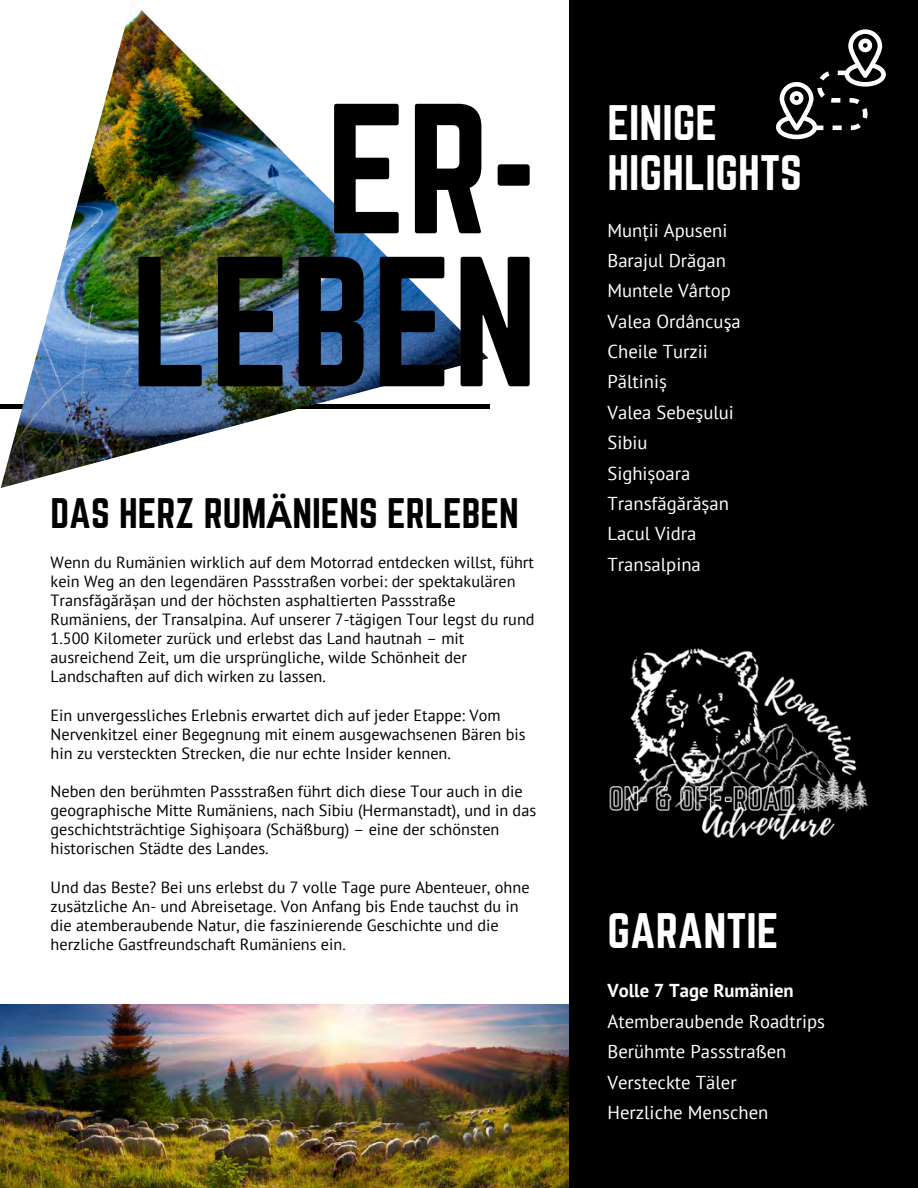
<style>
.page{position:relative;width:918px;height:1188px;background:#fff}
.page>*{position:absolute;margin:0;border:0;box-sizing:border-box;transform-origin:0 0}
.t1{font:161.85px/153px "Norwester";color:#000;text-align:right}
.t2{font:43.65px/50.7px "Norwester";color:#fff}
.t3{font:37.35px "Norwester";color:#000}
.t4{font:18.6px/30.3px "PT Sans";color:#fff}
.t5{font:16.2px/19.2px "PT Sans";color:#000}
.s1{font-family:"Noto Sans";font-weight:700}
.s2{font-weight:700}
</style>
<div class="page">
<img style="left:0;top:1005px;width:570px;height:183px">
<div style="left:570px;top:0;width:348px;height:1188px;background:#000"></div>
<hr style="left:0;top:405px;width:489px;height:3px;background:#000">
<img style="left:1px;top:9px;width:487px;height:479px">
<svg style="left:776px;top:29px;width:110px;height:110px"></svg>
<img style="left:609px;top:648px;width:260px;height:192px">
<h4 class="t1" style="left:131px;top:92px;width:409px">ER-<br>LEBEN</h4>
<p class="t3" style="left:51px;top:491px;width:470px">DAS HERZ RUM<span class="s1">Ä</span>NIENS ERLEBEN</p>
<h2 class="t5" style="left:51px;top:552px;width:486px">Wenn du Rumänien wirklich auf dem Motorrad entdecken willst, führt kein Weg an den legendären Passstraßen vorbei: der spektakulären Transfăgărășan und der höchsten asphaltierten Passstraße Rumäniens, der Transalpina. Auf unserer 7-tägigen Tour legst du rund 1.500 Kilometer zurück und erlebst das Land hautnah – mit ausreichend Zeit, um die ursprüngliche, wilde Schönheit der Landschaften auf dich wirken zu lassen.</h2>
<h4 class="t5" style="left:51px;top:705px;width:477px">Ein unvergessliches Erlebnis erwartet dich auf jeder Etappe: Vom<br>Nervenkitzel einer Begegnung mit einem ausgewachsenen Bären bis hin zu versteckten Strecken, die nur echte Insider kennen.</h4>
<p class="t5" style="left:51px;top:782px;width:487px">Neben den berühmten Passstraßen führt dich diese Tour auch in die geographische Mitte Rumäniens, nach Sibiu (Hermanstadt), und in das geschichtsträchtige Sighișoara (Schäßburg) – eine der schönsten historischen Städte des Landes.</p>
<h2 class="t5" style="left:51px;top:877px;width:481px">Und das Beste? Bei uns erlebst du 7 volle Tage pure Abenteuer, ohne zusätzliche An- und Abreisetage. Von Anfang bis Ende tauchst du in die atemberaubende Natur, die faszinierende Geschichte und die herzliche Gastfreundschaft Rumäniens ein.</h2>
<p class="t2" style="left:607px;top:97px;width:196px">EINIGE<br>HIGHLIGHTS</p>
<h1 class="t4" style="left:607px;top:214px;width:135px">Munții Apuseni<br>Barajul Drăgan<br>Muntele Vârtop<br>Valea Ordâncuşa<br>Cheile Turzii<br>Păltiniș<br>Valea Sebeşului<br>Sibiu<br>Sighișoara<br>Transfăgărășan<br>Lacul Vidra<br>Transalpina</h1>
<h3 class="t2" style="left:607px;top:905px;width:173px">GARANTIE</h3>
<p class="t4" style="left:607px;top:975px;width:219px"><span class="s2">Volle 7 Tage Rumänien<br></span>Atemberaubende Roadtrips<br>Berühmte Passstraßen<br>Versteckte Täler<br>Herzliche Menschen</p>
</div>
